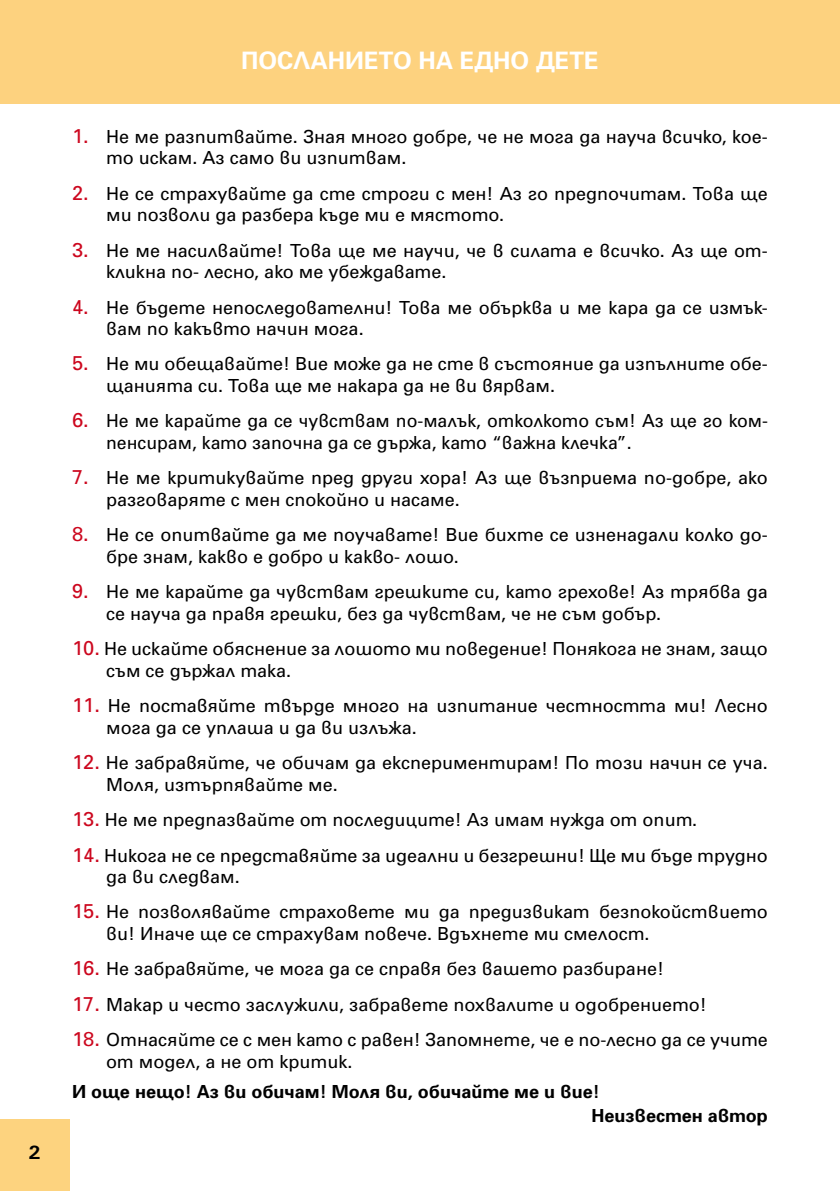
<style>
.page{position:relative;width:840px;height:1191px;background:#fff}
.page>*{position:absolute;margin:0;border:0;box-sizing:border-box;transform-origin:0 0}
.t1{font:700 24px "SP Universal";color:#fff}
.t2{font:18px/21.6px "SP Universal";color:#000}
.t3{font:700 18px/24px "SP Universal";color:#000}
.s1{font-size:20px;color:#cc071e}
</style>
<div class="page">
<div style="left:0;top:1119px;width:70px;height:72px;background:#fdd37f"></div>
<div style="left:0;top:0;width:839px;height:104px;background:#fdd27f"></div>
<h1 class="t1" style="left:241px;top:46px;width:87px">Послание</h1>
<h1 class="t1" style="left:378px;top:46px;width:98px">то на едн</h1>
<h1 class="t1" style="left:510px;top:46px;width:87px">о дете</h1>
<p class="t2" style="left:106px;top:125px;width:663px;text-indent:-34px"><span class="s1">1.</span> Не ме разпитвайте. Зная много добре, че не мога да науча всичко, кое&shy;то искам. Аз само ви изпитвам.</p>
<p class="t2" style="left:106px;top:182px;width:663px;text-indent:-34px"><span class="s1">2.</span> Не се страхувайте да сте строги с мен! Аз го предпочитам. Това ще ми позволи да разбера къде ми е мястото.</p>
<p class="t2" style="left:106px;top:239px;width:663px;text-indent:-34px"><span class="s1">3.</span> Не ме насилвайте! Това ще ме научи, че в силата е всичко. Аз ще от&shy;кликна по- лесно, ако ме убеждавате.</p>
<p class="t2" style="left:106px;top:296px;width:663px;text-indent:-34px"><span class="s1">4.</span> Не бъдете непоследователни! Това ме обърква и ме кара да се измък&shy;вам по какъвто начин мога.</p>
<p class="t2" style="left:106px;top:353px;width:663px;text-indent:-34px"><span class="s1">5.</span> Не ми обещавайте! Вие може да не сте в състояние да изпълните обе&shy;щанията си. Това ще ме накара да не ви вярвам.</p>
<p class="t2" style="left:106px;top:410px;width:663px;text-indent:-34px"><span class="s1">6.</span> Не ме карайте да се чувствам по-малък, отколкото съм! Аз ще го ком&shy;пенсирам, като започна да се държа, като “важна клечка”.</p>
<p class="t2" style="left:106px;top:467px;width:662px;text-indent:-34px"><span class="s1">7.</span> Не ме критикувайте пред други хора! Аз ще възприема по-добре, ако разговаряте с мен спокойно и насаме.</p>
<p class="t2" style="left:106px;top:524px;width:663px;text-indent:-34px"><span class="s1">8.</span> Не се опитвайте да ме поучавате! Вие бихте се изненадали колко до&shy;бре знам, какво е добро и какво- лошо.</p>
<p class="t2" style="left:106px;top:581px;width:662px;text-indent:-34px"><span class="s1">9.</span> Не ме карайте да чувствам грешките си, като грехове! Аз трябва да се науча да правя грешки, без да чувствам, че не съм добър.</p>
<p class="t2" style="left:106px;top:638px;width:663px;text-indent:-34px"><span class="s1">10.</span> Не искайте обяснение за лошото ми поведение! Понякога не знам, защо съм се държал така.</p>
<p class="t2" style="left:106px;top:695px;width:663px;text-indent:-34px"><span class="s1">11.</span> Не поставяйте твърде много на изпитание честността ми! Лесно мога да се уплаша и да ви излъжа.</p>
<p class="t2" style="left:106px;top:752px;width:663px;text-indent:-34px"><span class="s1">12.</span> Не забравяйте, че обичам да експериментирам! По този начин се уча.<br>Моля, изтърпявайте ме.</p>
<p class="t2" style="left:72px;top:809px;width:626px"><span class="s1">13.</span> Не ме предпазвайте от последиците! Аз имам нужда от опит.</p>
<p class="t2" style="left:106px;top:844px;width:663px;text-indent:-34px"><span class="s1">14.</span> Никога не се представяйте за идеални и безгрешни! Ще ми бъде трудно да ви следвам.</p>
<p class="t2" style="left:106px;top:901px;width:663px;text-indent:-34px"><span class="s1">15.</span> Не позволявайте страховете ми да предизвикат безпокойствието ви! Иначе ще се страхувам повече. Вдъхнете ми смелост.</p>
<p class="t2" style="left:72px;top:958px;width:593px"><span class="s1">16.</span> Не забравяйте, че мога да се справя без вашето разбиране!</p>
<p class="t2" style="left:72px;top:993px;width:636px"><span class="s1">17.</span> Макар и често заслужили, забравете похвалите и одобрението!</p>
<p class="t2" style="left:106px;top:1029px;width:663px;text-indent:-34px"><span class="s1">18.</span> Отнасяйте се с мен като с равен! Запомнете, че е по-лесно да се учите от модел, а не от критик.</p>
<p class="t3" style="left:591px;top:1079px;width:178px;text-indent:-519px">И още нещо! Аз ви обичам! Моля ви, обичайте ме и вие!<br>Неизвестен автор</p>
</div>
